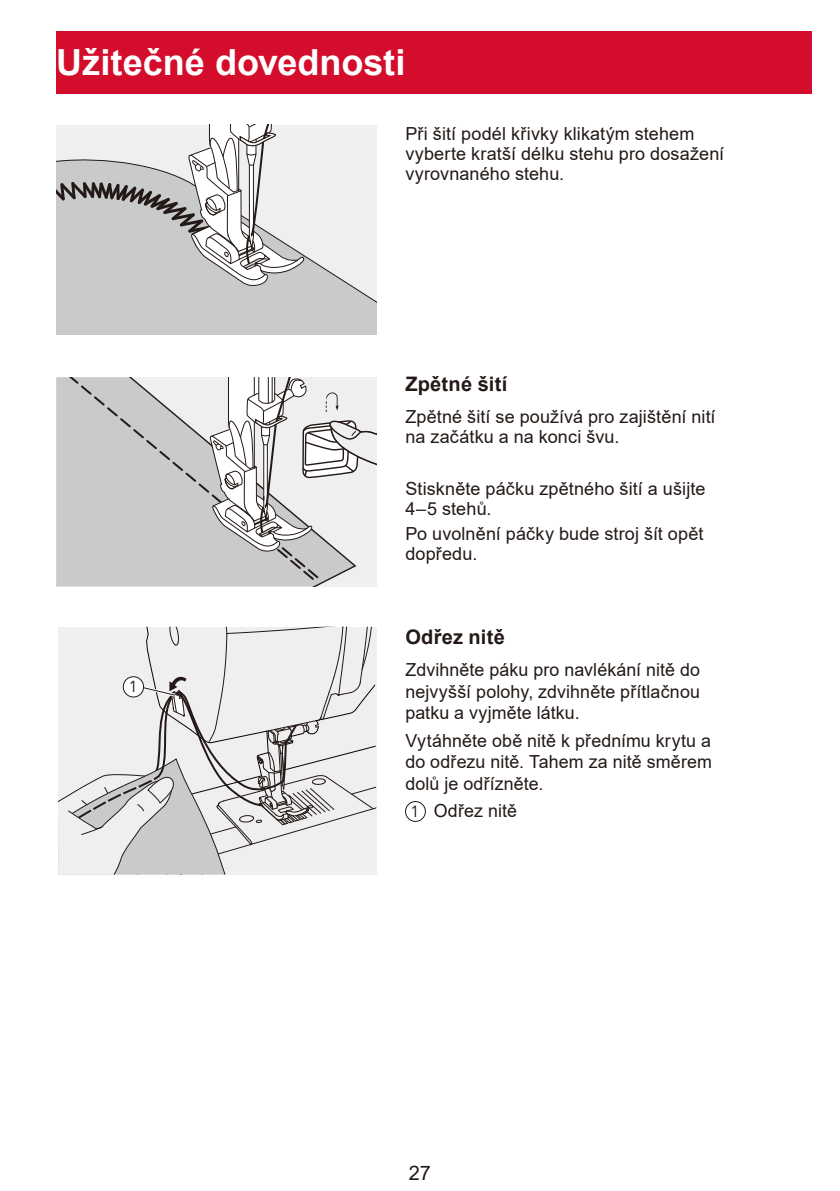
<style>
.page{position:relative;width:840px;height:1191px;background:#fff}
.page>*{position:absolute;margin:0;border:0;box-sizing:border-box;transform-origin:0 0}
.big{font:700 36px "Arial";color:#fff}
.text-Subtitle{font:700 20px "Arial";letter-spacing:.015em;color:#231916}
.t1{font:20px "Arial";color:#231916}
.text{font:18px/20px "Arial";letter-spacing:.005em;color:#231916}
.t2{font:16px "Avenir LT Std";color:#231916}
.t3{font:15.8px "Avenir LT Std";color:#231916}
</style>
<div class="page">
<div style="left:56px;top:125px;width:321px;height:209px;background:#efeff0"></div>
<svg style="left:56px;top:255px;width:321px;height:79px;background:#cccdce"></svg>
<svg style="left:56px;top:125px;width:248px;height:172px"></svg>
<div style="left:56px;top:31px;width:755px;height:63px;background:#d30d2b"></div>
<svg style="left:57px;top:377px;width:153px;height:205px;background:#c9cacb"></svg>
<svg style="left:210px;top:377px;width:167px;height:209px"></svg>
<svg style="left:58px;top:626px;width:319px;height:249px"></svg>
<div style="left:123px;top:676px;width:20px;height:21px;background:#fff;border-radius:50%"></div>
<div style="left:123px;top:676px;width:21px;height:21px;border:1px solid #231916;border-radius:50%"></div>
<div style="left:405px;top:801px;width:20px;height:21px;border:1px solid #231916;border-radius:50%"></div>
<p class="big" style="left:56px;top:37px;width:350px">Užitečné dovednosti</p>
<p class="text" style="left:405px;top:124px;width:320px">Při šití podél křivky klikatým stehem vyberte kratší délku stehu pro dosažení vyrovnaného stehu.</p>
<p class="text-Subtitle" style="left:405px;top:370px;width:103px">Zpětné šití</p>
<p class="text" style="left:405px;top:407px;width:311px">Zpětné šití se používá pro zajištění nití na začátku a na konci švu.</p>
<p class="text" style="left:405px;top:478px;width:301px">Stiskněte páčku zpětného šití a ušijte<br>4–5 stehů.</p>
<p class="text" style="left:405px;top:524px;width:299px">Po uvolnění páčky bude stroj šít opět dopředu.</p>
<p class="t3" style="left:129px;top:677px;width:10px">1</p>
<p class="text-Subtitle" style="left:405px;top:622px;width:101px">Odřez nitě</p>
<p class="text" style="left:405px;top:659px;width:296px;line-height:21.6px;text-align:justify">Zdvihněte páku pro navlékání nitě do nejvyšší polohy, zdvihněte přítlačnou patku a vyjměte látku.</p>
<p class="text" style="left:405px;top:729px;width:308px;line-height:21.6px;text-align:justify">Vytáhněte obě nitě k přednímu krytu a do odřezu nitě. Tahem za nitě směrem dolů je odřízněte.</p>
<p class="text" style="left:433px;top:800px;width:85px">Odřez nitě</p>
<p class="t2" style="left:410px;top:802px;width:10px">1</p>
<p class="t1" style="left:408px;top:1159px;width:24px">27</p>
</div>
